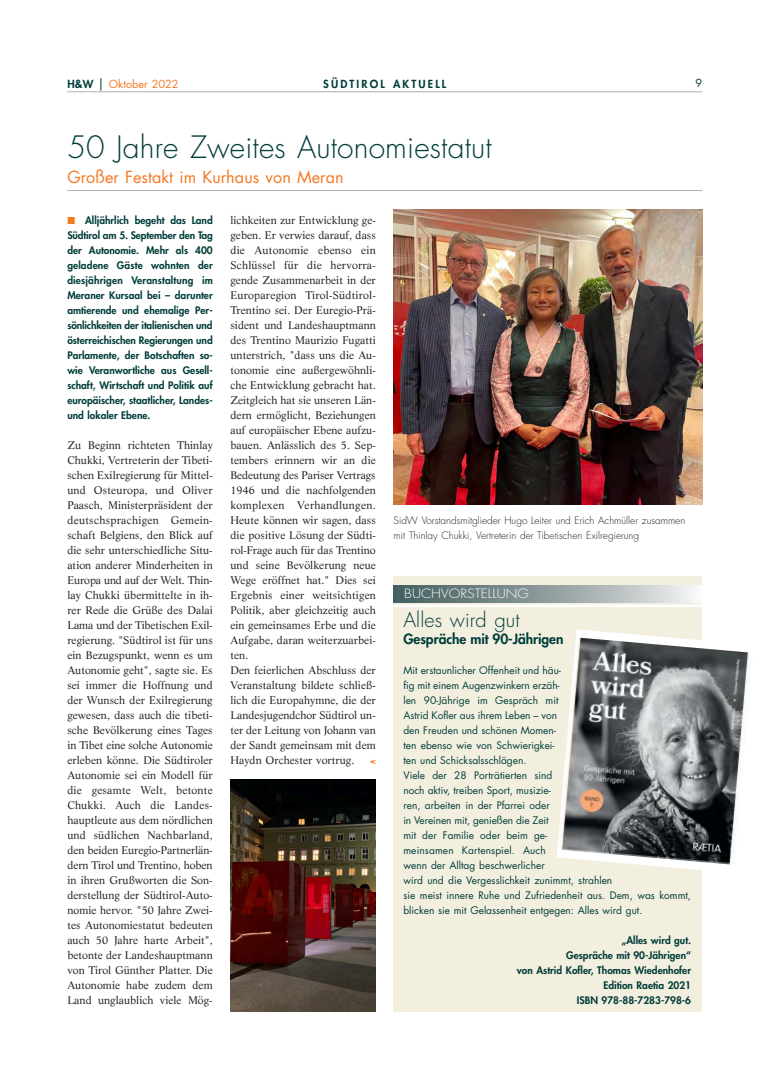
<style>
.page{position:relative;width:773px;height:1081px;background:#fff}
.page>*{position:absolute;margin:0;border:0;box-sizing:border-box;transform-origin:0 0}
.t1{font:300 30px "Futura Std";letter-spacing:.005em;color:#003d3a}
.t2{font:300 20px "Futura Std";letter-spacing:.005em;color:#003d3a}
.t3{font:16.25px "Futura Std";letter-spacing:.005em;color:#f47921}
.t4{font:800 13.75px "Futura Std";letter-spacing:-.005em;color:#003d3a}
.t5{font:300 12.5px "Futura Std";color:#fff;scale:1.1 1}
.t6{font:10.88px/15px "Life LT Std";letter-spacing:.005em;color:#231f20;text-align:justify}
.t7{font:10.88px "Futura Std";color:#f47921}
.t8{font:800 10.88px "Futura Std";letter-spacing:.2em;color:#003d3a}
.t9{font:10.88px "Futura Std";color:#003d3a}
.t10{font:10.12px/15px "Futura Std";color:#003d3a}
.t11{font:800 10.12px/15px "Futura Std";color:#003d3a;text-align:right}
.t12{font:300 10px/15px "Futura Std";color:#231f20}
.t13{font:800 8.75px "Futura Std";color:#f47921;scale:1.1 1}
.s1{font-weight:800;color:#003d3a}
.s2{font-size:12.5px;color:#003d3a}
.s3{color:#f47921}
</style>
<div class="page">
<div style="left:393px;top:576px;width:309px;height:435px;background:#f3efdf"></div>
<div style="left:393px;top:585px;width:309px;height:18px;background:linear-gradient(to right,#3d5758,#eee)"></div>
<svg style="left:576px;top:629px;width:126px;height:241px"></svg>
<img style="left:557px;top:637px;width:192px;height:228px">
<hr style="left:67px;top:190px;width:635px;height:1px;background:#b2aea8">
<hr style="left:393px;top:604px;width:309px;height:3px;background:#fff">
<img style="left:393px;top:209px;width:309px;height:295px">
<img style="left:230px;top:779px;width:146px;height:232px">
<hr style="left:67px;top:91px;width:635px;height:1px;background:#b2aea8">
<p class="t7" style="left:67px;top:77px;width:113px"><span class="s1">H&amp;W</span> <span class="s2">|</span> Oktober 2022</p>
<p class="t8" style="left:323px;top:77px;width:125px">SÜDTIROL AKTUELL</p>
<p class="t9" style="left:695px;top:76px;width:8px">9</p>
<h1 class="t1" style="left:67px;top:129px;width:426px">50 Jahre Zweites Autonomiestatut</h1>
<h3 class="t3" style="left:67px;top:167px;width:278px">Großer Festakt im Kurhaus von Meran</h3>
<p class="t11" style="left:67px;top:213px;width:147px;text-align:justify"><span class="s3">■</span> Alljährlich begeht das Land Südtirol am 5. September den Tag der Autonomie. Mehr als 400 geladene Gäste wohnten der diesjährigen Veranstaltung im Meraner Kursaal bei – darunter amtierende und ehemalige Per&shy;sönlichkeiten der italienischen und österreichischen Regierungen und Parlamente, der Botschaften so&shy;wie Veranwortliche aus Gesell&shy;schaft, Wirtschaft und Politik auf europäischer, staatlicher, Landes&shy;und lokaler Ebene.</p>
<p class="t6" style="left:67px;top:438px;width:147px">Zu Beginn richteten Thinlay Chukki, Vertreterin der Tibeti&shy;schen Exilregierung für Mittel&shy;und Osteuropa, und Oliver Paasch, Ministerpräsident der deutschsprachigen Gemein&shy;schaft Belgiens, den Blick auf die sehr unterschiedliche Situ&shy;ation anderer Minderheiten in Europa und auf der Welt. Thin&shy;lay Chukki übermittelte in ih&shy;rer Rede die Grüße des Dalai Lama und der Tibetischen Exil&shy;regierung. "Südtirol ist für uns ein Bezugspunkt, wenn es um Autonomie geht", sagte sie. Es sei immer die Hoffnung und der Wunsch der Exilregierung gewesen, dass auch die tibeti&shy;sche Bevölkerung eines Tages in Tibet eine solche Autonomie erleben könne. Die Südtiroler Autonomie sei ein Modell für die gesamte Welt, betonte Chukki. Auch die Landes&shy;hauptleute aus dem nördlichen und südlichen Nachbarland, den beiden Euregio-Partnerlän&shy;dern Tirol und Trentino, hoben in ihren Grußworten die Son&shy;derstellung der Südtirol-Auto&shy;nomie hervor. "50 Jahre Zwei&shy;tes Autonomiestatut bedeuten auch 50 Jahre harte Arbeit", betonte der Landeshauptmann von Tirol Günther Platter. Die Autonomie habe zudem dem Land unglaublich viele Mög-</p>
<p class="t6" style="left:230px;top:213px;width:147px;text-align:left">lichkeiten zur Entwicklung ge&shy;geben. Er verwies darauf, dass die Autonomie ebenso ein<br>Schlüssel für die hervorra&shy;gende Zusammenarbeit in der<br>Europaregion Tirol-Südtirol-<br>Trentino sei. Der Euregio-Prä&shy;sident und Landeshauptmann des Trentino Maurizio Fugatti unterstrich, "dass uns die Au&shy;tonomie eine außergewöhnli&shy;che Entwicklung gebracht hat.<br>Zeitgleich hat sie unseren Län&shy;dern ermöglicht, Beziehungen auf europäischer Ebene aufzu&shy;bauen. Anlässlich des 5. Sep&shy;tembers erinnern wir an die<br>Bedeutung des Pariser Vertrags<br>1946 und die nachfolgenden komplexen Verhandlungen.<br>Heute können wir sagen, dass die positive Lösung der Südti&shy;rol-Frage auch für das Trentino und seine Bevölkerung neue<br>Wege eröffnet hat." Dies sei<br>Ergebnis einer weitsichtigen<br>Politik, aber gleichzeitig auch ein gemeinsames Erbe und die<br>Aufgabe, daran weiterzuarbei&shy;ten.<br>Den feierlichen Abschluss der<br>Veranstaltung bildete schließ&shy;lich die Europahymne, die der<br>Landesjugendchor Südtirol un&shy;ter der Leitung von Johann van der Sandt gemeinsam mit dem<br>Haydn Orchester vortrug.</p>
<p class="t13" style="left:370px;top:755px;width:7px">&lt;</p>
<p class="t12" style="left:393px;top:513px;width:293px">SidW Vorstandsmitglieder Hugo Leiter und Erich Achmüller zusammen mit Thinlay Chukki, Vertreterin der Tibetischen Exilregierung</p>
<p class="t5" style="left:404px;top:586px;width:115px">BUCHVORSTELLUNG</p>
<h2 class="t2" style="left:403px;top:607px;width:118px">Alles wird gut</h2>
<p class="t4" style="left:403px;top:630px;width:162px">Gespräche mit 90-Jährigen</p>
<p class="t10" style="left:403px;top:663px;width:289px">Mit erstaunlicher Offenheit und häu-<br>fig mit einem Augenzwinkern erzäh-<br>len 90-Jährige im Gespräch mit<br>Astrid Kofler aus ihrem Leben – von<br>den Freuden und schönen Momen-<br>ten ebenso wie von Schwierigkei-<br>ten und Schicksalsschlägen.<br>Viele der 28 Porträtierten sind<br>noch aktiv, treiben Sport, musizie-<br>ren, arbeiten in der Pfarrei oder<br>in Vereinen mit, genießen die Zeit<br>mit der Familie oder beim ge-<br>meinsamen Kartenspiel. Auch<br>wenn der Alltag beschwerlicher<br>wird und die Vergesslichkeit zunimmt, strahlen<br>sie meist innere Ruhe und Zufriedenheit aus. Dem, was kommt, blicken sie mit Gelassenheit entgegen: Alles wird gut.</p>
<p class="t11" style="left:517px;top:933px;width:176px">„Alles wird gut.<br>Gespräche mit 90-Jährigen“<br>von Astrid Kofler, Thomas Wiedenhofer<br>Edition Raetia 2021<br>ISBN 978-88-7283-798-6</p>
</div>
